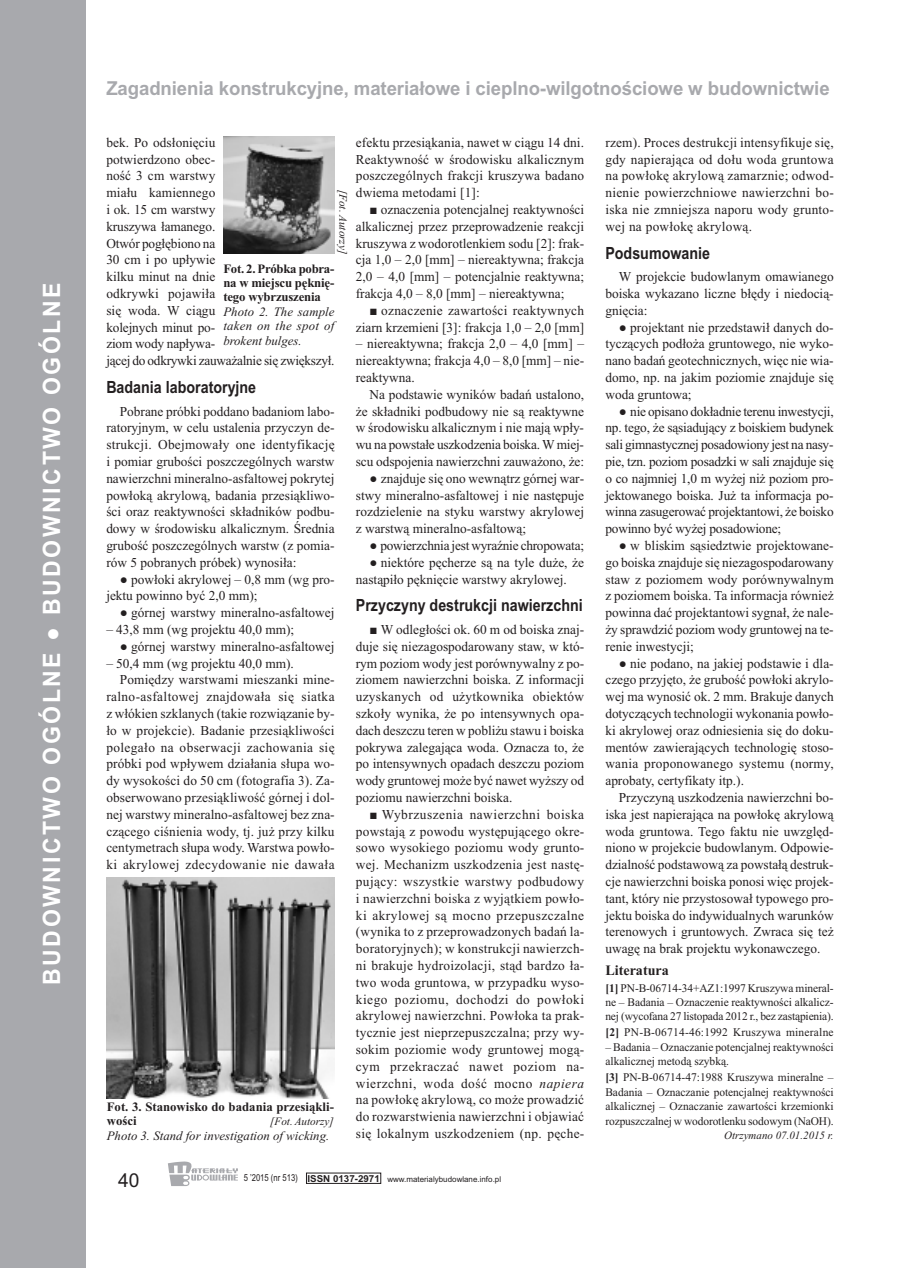
<style>
.page{position:relative;width:906px;height:1268px;background:#fff}
.page>*{position:absolute;margin:0;border:0;box-sizing:border-box;transform-origin:0 0}
.t1{font:700 24px "Arial";letter-spacing:.11em;color:#fff;scale:.96 1}
.t2{font:700 19.2px "Arial";letter-spacing:-.005em;color:#a8a9ad}
.t3{font:19.2px "Arial";color:#231f20}
.t4{font:700 16.8px "Arial";color:#231f20;scale:.85 1}
.t5{font:700 14.4px "Times New Roman";color:#231f20}
.t6{font:13.65px/16.8px "Times New Roman";color:#231f20;text-align:justify}
.t7{font:13.65px "Times New Roman";letter-spacing:.03em;color:#231f20}
.t8{font:13.65px/16.8px "Times New Roman";letter-spacing:.02em;color:#231f20;text-align:right}
.t9{font:13.65px "Times New Roman";letter-spacing:-.02em;color:#231f20}
.t10{font:700 12.75px/14.4px "Times New Roman";letter-spacing:-.015em;color:#231f20;text-align:justify}
.t11{font:italic 12.75px/14.4px "Times New Roman";color:#231f20;text-align:justify}
.t12{font:11.7px/14.4px "Times New Roman";letter-spacing:-.005em;color:#231f20;text-align:justify}
.t13{font:11.7px "Times New Roman";letter-spacing:.02em;color:#231f20}
.t14{font:italic 11.25px "Times New Roman";color:#231f20}
.t15{font:7.95px "Arial";color:#231f20}
.s1{font-style:italic}
.s2{font-size:9.6px}
.s3{font-weight:700;font-size:9.6px}
.s4{font-weight:700}
</style>
<div class="page">
<svg style="left:168px;top:1161px;width:70px;height:24px"></svg>
<div style="left:0;top:0;width:85px;height:1267px;background:#a8a9ad"></div>
<img style="left:223px;top:136px;width:111px;height:118px">
<img style="left:106px;top:877px;width:229px;height:220px">
<h1 class="t1" style="left:38px;top:984px;width:733px;rotate:-90deg">BUDOWNICTWO OGÓLNE ● BUDOWNICTWO OGÓLNE</h1>
<h2 class="t2" style="left:106px;top:77px;width:725px">Zagadnienia konstrukcyjne, materiałowe i cieplno-wilgotnościowe w budownictwie</h2>
<p class="t6" style="left:106px;top:134px;width:230px;text-align:left">bek. Po odsłonięciu<br>potwierdzono obec-<br>ność 3 cm warstwy<br>miału kamiennego<br>i ok. 15 cm warstwy<br>kruszywa łamanego.<br>Otwór pogłębiono na<br>30 cm i po upływie<br>kilku minut na dnie<br>odkrywki pojawiła<br>się woda. W ciągu<br>kolejnych minut po-<br>ziom wody napływa-<br>jącej do odkrywki zauważalnie się zwiększył.</p>
<p class="t4" style="left:106px;top:377px;width:178px">Badania laboratoryjne</p>
<p class="t6" style="left:106px;top:402px;width:230px;text-indent:14px">Pobrane próbki poddano badaniom labo&shy;ratoryjnym, w celu ustalenia przyczyn de&shy;strukcji. Obejmowały one identyfikację i pomiar grubości poszczególnych warstw nawierzchni mineralno-asfaltowej pokrytej powłoką akrylową, badania przesiąkliwo&shy;ści oraz reaktywności składników podbu&shy;dowy w środowisku alkalicznym. Średnia grubość poszczególnych warstw (z pomia&shy;rów 5 pobranych próbek) wynosiła:</p>
<p class="t6" style="left:106px;top:570px;width:230px;text-indent:13px">● powłoki akrylowej – 0,8 mm (wg pro&shy;jektu powinno być 2,0 mm);</p>
<p class="t6" style="left:120px;top:604px;width:216px">● górnej warstwy mineralno-asfaltowej</p>
<p class="t6" style="left:106px;top:620px;width:189px">– 43,8 mm (wg projektu 40,0 mm);</p>
<p class="t6" style="left:120px;top:637px;width:216px">● górnej warstwy mineralno-asfaltowej</p>
<p class="t6" style="left:106px;top:654px;width:189px">– 50,4 mm (wg projektu 40,0 mm).</p>
<p class="t6" style="left:120px;top:671px;width:216px">Pomiędzy warstwami mieszanki mine-</p>
<p class="t7" style="left:106px;top:688px;width:230px">ralno-asfaltowej znajdowała się siatka</p>
<p class="t6" style="left:106px;top:704px;width:230px">z włókien szklanych (takie rozwiązanie by-</p>
<p class="t6" style="left:106px;top:721px;width:230px">ło w projekcie). Badanie przesiąkliwości</p>
<p class="t7" style="left:106px;top:738px;width:230px">polegało na obserwacji zachowania się</p>
<p class="t6" style="left:106px;top:755px;width:230px">próbki pod wpływem działania słupa wo-</p>
<p class="t6" style="left:106px;top:771px;width:230px">dy wysokości do 50 cm (fotografia 3). Za-</p>
<p class="t6" style="left:106px;top:788px;width:230px">obserwowano przesiąkliwość górnej i dol-</p>
<p class="t6" style="left:106px;top:805px;width:230px">nej warstwy mineralno-asfaltowej bez zna-</p>
<p class="t6" style="left:106px;top:822px;width:230px">czącego ciśnienia wody, tj. już przy kilku</p>
<p class="t6" style="left:106px;top:839px;width:230px">centymetrach słupa wody. Warstwa powło-</p>
<p class="t7" style="left:106px;top:856px;width:230px">ki akrylowej zdecydowanie nie dawała</p>
<p class="t14" style="left:350px;top:190px;width:67px;rotate:90deg">[Fot. Autorzy]</p>
<p class="t10" style="left:223px;top:261px;width:112px">Fot. 2. Próbka pobra&shy;na w miejscu pęknię&shy;tego wybrzuszenia</p>
<p class="t11" style="left:223px;top:304px;width:113px">Photo 2. The sample taken on the spot of brokent bulges.</p>
<p class="t10" style="left:107px;top:1099px;width:229px">Fot. 3. Stanowisko do badania przesiąkli&shy;wości</p>
<p class="t14" style="left:270px;top:1114px;width:65px">[Fot. Autorzy]</p>
<p class="t11" style="left:107px;top:1127px;width:224px">Photo 3. Stand for investigation of wicking.</p>
<p class="t6" style="left:356px;top:134px;width:230px">efektu przesiąkania, nawet w ciągu 14 dni.<br>Reaktywność w środowisku alkalicznym poszczególnych frakcji kruszywa badano dwiema metodami [1]:</p>
<p class="t6" style="left:356px;top:201px;width:230px;text-indent:14px">■ oznaczenia potencjalnej reaktywności alkalicznej przez przeprowadzenie reakcji kruszywa z wodorotlenkiem sodu [2]: frak&shy;cja 1,0 – 2,0 [mm] – niereaktywna; frakcja 2,0 – 4,0 [mm] – potencjalnie reaktywna; frakcja 4,0 – 8,0 [mm] – niereaktywna;</p>
<p class="t8" style="left:356px;top:301px;width:230px">■ oznaczenie zawartości reaktywnych ziarn krzemieni [3]: frakcja 1,0 – 2,0 [mm]</p>
<p class="t6" style="left:356px;top:335px;width:230px">– niereaktywna; frakcja 2,0 – 4,0 [mm] – niereaktywna; frakcja 4,0 – 8,0 [mm] – nie&shy;reaktywna.</p>
<p class="t6" style="left:356px;top:385px;width:230px;text-indent:14px">Na podstawie wyników badań ustalono, że składniki podbudowy nie są reaktywne w środowisku alkalicznym i nie mają wpły&shy;wu na powstałe uszkodzenia boiska. W miej&shy;scu odspojenia nawierzchni zauważono, że:</p>
<p class="t6" style="left:356px;top:469px;width:230px;text-indent:14px">● znajduje się ono wewnątrz górnej war&shy;stwy mineralno-asfaltowej i nie następuje rozdzielenie na styku warstwy akrylowej z warstwą mineralno-asfaltową;</p>
<p class="t9" style="left:369px;top:537px;width:216px">● powierzchnia jest wyraźnie chropowata;</p>
<p class="t6" style="left:356px;top:553px;width:230px;text-indent:14px">● niektóre pęcherze są na tyle duże, że nastąpiło pęknięcie warstwy akrylowej.</p>
<p class="t4" style="left:356px;top:595px;width:268px">Przyczyny destrukcji nawierzchni</p>
<p class="t6" style="left:356px;top:620px;width:230px;text-indent:14px">■ W odległości ok. 60 m od boiska znaj&shy;duje się niezagospodarowany staw, w któ&shy;rym poziom wody jest porównywalny z po&shy;ziomem nawierzchni boiska. Z informacji uzyskanych od użytkownika obiektów szkoły wynika, że po intensywnych opa&shy;dach deszczu teren w pobliżu stawu i boiska pokrywa zalegająca woda. Oznacza to, że po intensywnych opadach deszczu poziom wody gruntowej może być nawet wyższy od poziomu nawierzchni boiska.</p>
<p class="t6" style="left:356px;top:805px;width:230px;text-indent:14px">■ Wybrzuszenia nawierzchni boiska powstają z powodu występującego okre&shy;sowo wysokiego poziomu wody grunto&shy;wej. Mechanizm uszkodzenia jest nastę&shy;pujący: wszystkie warstwy podbudowy i nawierzchni boiska z wyjątkiem powło&shy;ki akrylowej są mocno przepuszczalne (wynika to z przeprowadzonych badań la&shy;boratoryjnych); w konstrukcji nawierzch&shy;ni brakuje hydroizolacji, stąd bardzo ła&shy;two woda gruntowa, w przypadku wyso&shy;kiego poziomu, dochodzi do powłoki akrylowej nawierzchni. Powłoka ta prak&shy;tycznie jest nieprzepuszczalna; przy wy&shy;sokim poziomie wody gruntowej mogą&shy;cym przekraczać nawet poziom na&shy;wierzchni, woda dość mocno <span class="s1">napiera </span>na powłokę akrylową, co może prowadzić do rozwarstwienia nawierzchni i objawiać się lokalnym uszkodzeniem (np. pęche-</p>
<h2 class="t3" style="left:118px;top:1168px;width:23px">40</h2>
<p class="t15" style="left:244px;top:1174px;width:259px"><span class="s2">5 ’2015 (nr 513)</span> <span class="s3">ISSN 0137-2971</span> www.materialybudowlane.info.pl</p>
<p class="t6" style="left:605px;top:134px;width:230px">rzem). Proces destrukcji intensyfikuje się, gdy napierająca od dołu woda gruntowa na powłokę akrylową zamarznie; odwod&shy;nienie powierzchniowe nawierzchni bo&shy;iska nie zmniejsza naporu wody grunto&shy;wej na powłokę akrylową.</p>
<p class="t4" style="left:605px;top:243px;width:125px">Podsumowanie</p>
<p class="t6" style="left:605px;top:268px;width:230px;text-indent:13px">W projekcie budowlanym omawianego boiska wykazano liczne błędy i niedocią&shy;gnięcia:</p>
<p class="t6" style="left:605px;top:318px;width:230px;text-indent:14px">● projektant nie przedstawił danych do&shy;tyczących podłoża gruntowego, nie wyko&shy;nano badań geotechnicznych, więc nie wia&shy;domo, np. na jakim poziomie znajduje się woda gruntowa;</p>
<p class="t6" style="left:605px;top:402px;width:230px;text-indent:13px">● nie opisano dokładnie terenu inwestycji, np. tego, że sąsiadujący z boiskiem budynek sali gimnastycznej posadowiony jest na nasy&shy;pie, tzn. poziom posadzki w sali znajduje się o co najmniej 1,0 m wyżej niż poziom pro&shy;jektowanego boiska. Już ta informacja po&shy;winna zasugerować projektantowi, że boisko powinno być wyżej posadowione;</p>
<p class="t6" style="left:605px;top:536px;width:230px;text-indent:13px">● w bliskim sąsiedztwie projektowane&shy;go boiska znajduje się niezagospodarowany staw z poziomem wody porównywalnym z poziomem boiska. Ta informacja również powinna dać projektantowi sygnał, że nale&shy;ży sprawdzić poziom wody gruntowej na te&shy;renie inwestycji;</p>
<p class="t6" style="left:605px;top:654px;width:230px;text-indent:14px">● nie podano, na jakiej podstawie i dla&shy;czego przyjęto, że grubość powłoki akrylo&shy;wej ma wynosić ok. 2 mm. Brakuje danych dotyczących technologii wykonania powło&shy;ki akrylowej oraz odniesienia się do doku&shy;mentów zawierających technologię stoso&shy;wania proponowanego systemu (normy, aprobaty, certyfikaty itp.).</p>
<p class="t6" style="left:605px;top:788px;width:230px;text-indent:14px">Przyczyną uszkodzenia nawierzchni bo&shy;iska jest napierająca na powłokę akrylową woda gruntowa. Tego faktu nie uwzględ&shy;niono w projekcie budowlanym. Odpowie&shy;dzialność podstawową za powstałą destruk&shy;cje nawierzchni boiska ponosi więc projek&shy;tant, który nie przystosował typowego pro&shy;jektu boiska do indywidualnych warunków terenowych i gruntowych. Zwraca się też uwagę na brak projektu wykonawczego.</p>
<p class="t5" style="left:605px;top:961px;width:65px">Literatura</p>
<p class="t12" style="left:605px;top:980px;width:230px"><span class="s4">[1]</span> PN-B-06714-34+AZ1:1997 Kruszywa mineral&shy;ne – Badania – Oznaczenie reaktywności alkalicz&shy;nej (wycofana 27 listopada 2012 r., bez zastąpienia).</p>
<p class="t13" style="left:605px;top:1025px;width:230px"><span class="s4">[2]</span> PN-B-06714-46:1992 Kruszywa mineralne</p>
<p class="t12" style="left:605px;top:1039px;width:230px">– Badania – Oznaczanie potencjalnej reaktywności alkalicznej metodą szybką.</p>
<p class="t12" style="left:605px;top:1069px;width:230px"><span class="s4">[3]</span> PN-B-06714-47:1988 Kruszywa mineralne – Badania – Oznaczanie potencjalnej reaktywności alkalicznej – Oznaczanie zawartości krzemionki rozpuszczalnej w wodorotlenku sodowym (NaOH).</p>
<p class="t14" style="left:724px;top:1128px;width:111px">Otrzymano 07.01.2015 r.</p>
</div>
